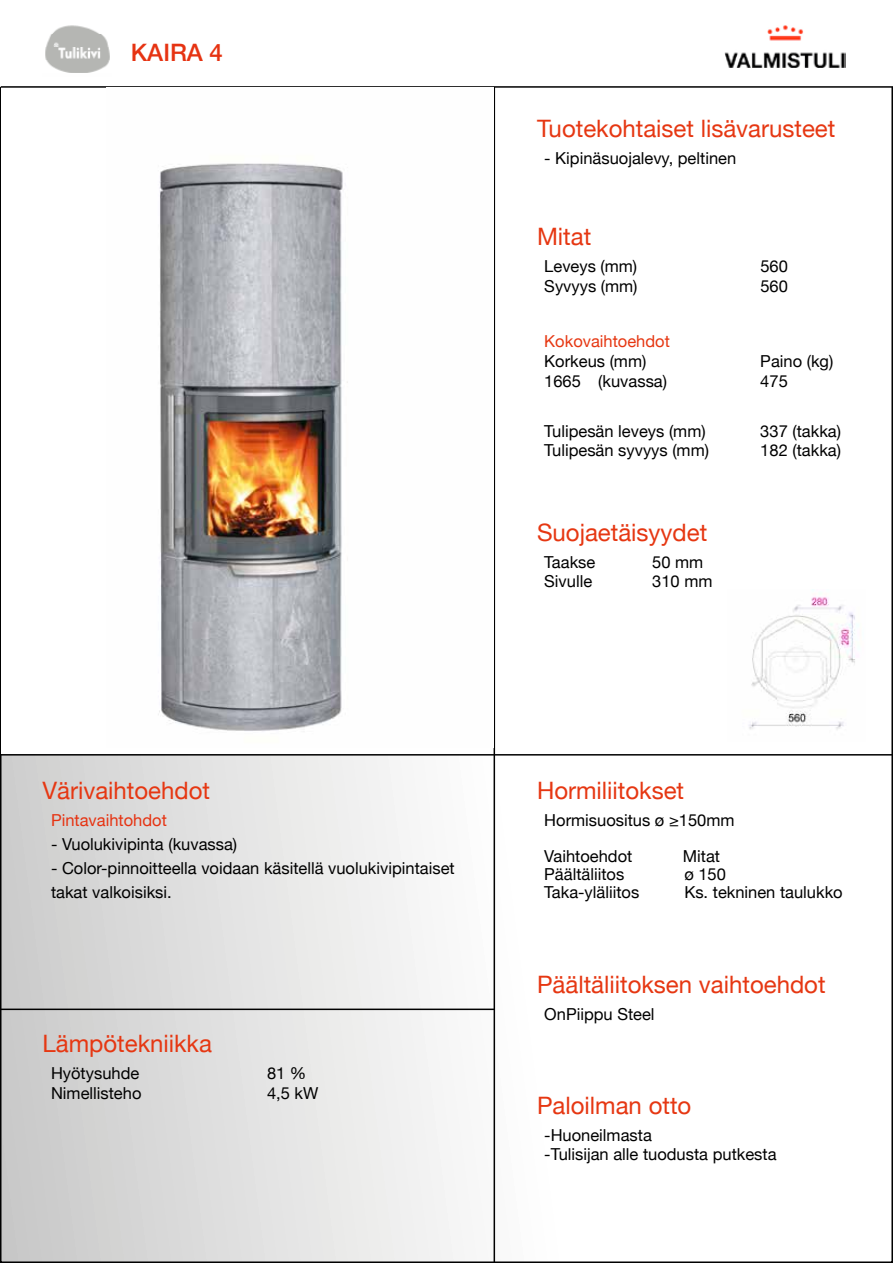
<style>
.page{position:relative;width:893px;height:1263px;background:#fff}
.page>*{position:absolute;margin:0;border:0;box-sizing:border-box;transform-origin:0 0}
.t1{font:24px "Helvetica Neue";color:#e63712}
.t2{font:500 24px "Helvetica Neue";color:#e63312}
.t3{font:16.5px/24px "Helvetica Neue";color:#000}
.t4{font:16.5px "Helvetica Neue";color:#e63312}
.t5{font:16.5px "Helvetica Neue";color:#e63712}
</style>
<div class="page">
<div style="left:1px;top:1px;width:891px;height:1261px;background:linear-gradient(to right,#d3d3d2,#fff)"></div>
<div style="left:2px;top:88px;width:492px;height:666px;background:#fff"></div>
<div style="left:0;top:0;width:893px;height:87px;background:#fff"></div>
<img style="left:45px;top:25px;width:65px;height:48px">
<hr style="left:494px;top:87px;width:1px;height:1176px;background:#000">
<hr style="left:0;top:754px;width:893px;height:1px;background:#000">
<hr style="left:0;top:1008px;width:494px;height:2px;background:#000">
<img style="left:724px;top:25px;width:121px;height:42px">
<hr style="left:1px;top:86px;width:892px;height:2px;background:#000">
<img style="left:158px;top:163px;width:190px;height:568px">
<img style="left:727px;top:589px;width:138px;height:152px">
<h1 class="t2" style="left:131px;top:33px;width:94px">KAIRA 4</h1>
<h1 class="t1" style="left:537px;top:111px;width:300px">Tuotekohtaiset lisävarusteet</h1>
<p class="t3" style="left:544px;top:147px;width:193px">- Kipinäsuojalevy, peltinen</p>
<h1 class="t1" style="left:537px;top:220px;width:56px">Mitat</h1>
<p class="t3" style="left:544px;top:255px;width:94px">Leveys (mm)</p>
<p class="t3" style="left:760px;top:255px;width:29px">560</p>
<p class="t3" style="left:544px;top:275px;width:95px">Syvyys (mm)</p>
<p class="t3" style="left:760px;top:275px;width:29px">560</p>
<p class="t5" style="left:544px;top:329px;width:127px">Kokovaihtoehdot</p>
<p class="t3" style="left:544px;top:350px;width:104px">Korkeus (mm)</p>
<p class="t3" style="left:760px;top:350px;width:75px">Paino (kg)</p>
<p class="t3" style="left:544px;top:370px;width:124px">1665 (kuvassa)</p>
<p class="t3" style="left:760px;top:370px;width:29px">475</p>
<p class="t3" style="left:544px;top:420px;width:163px">Tulipesän leveys (mm)</p>
<p class="t3" style="left:760px;top:420px;width:82px">337 (takka)</p>
<p class="t3" style="left:544px;top:439px;width:166px">Tulipesän syvyys (mm)</p>
<p class="t3" style="left:760px;top:439px;width:82px">182 (takka)</p>
<h1 class="t1" style="left:537px;top:515px;width:172px">Suojaetäisyydet</h1>
<p class="t3" style="left:544px;top:551px;width:53px">Taakse</p>
<p class="t3" style="left:652px;top:551px;width:53px">50 mm</p>
<p class="t3" style="left:544px;top:570px;width:49px">Sivulle</p>
<p class="t3" style="left:652px;top:570px;width:62px">310 mm</p>
<h1 class="t1" style="left:43px;top:773px;width:169px">Värivaihtoehdot</h1>
<h1 class="t1" style="left:537px;top:773px;width:149px">Hormiliitokset</h1>
<p class="t4" style="left:51px;top:808px;width:117px">Pintavaihtohdot</p>
<p class="t3" style="left:51px;top:833px;width:188px">- Vuolukivipinta (kuvassa)</p>
<p class="t3" style="left:51px;top:857px;width:405px">- Color-pinnoitteella voidaan käsitellä vuolukivipintaiset takat valkoisiksi.</p>
<h1 class="t1" style="left:43px;top:1026px;width:171px">Lämpötekniikka</h1>
<p class="t3" style="left:51px;top:1062px;width:90px">Hyötysuhde</p>
<p class="t3" style="left:267px;top:1062px;width:41px">81 %</p>
<p class="t3" style="left:51px;top:1081px;width:92px">Nimellisteho</p>
<p class="t3" style="left:267px;top:1081px;width:53px">4,5 kW</p>
<p class="t3" style="left:544px;top:803px;width:192px;line-height:36px">Hormisuositus ø ≥150mm<br>Vaihtoehdot</p>
<p class="t3" style="left:683px;top:845px;width:39px">Mitat</p>
<p class="t3" style="left:544px;top:863px;width:82px">Päältäliitos</p>
<p class="t3" style="left:684px;top:863px;width:43px">ø 150</p>
<p class="t3" style="left:544px;top:881px;width:97px">Taka-yläliitos</p>
<p class="t3" style="left:684px;top:881px;width:160px">Ks. tekninen taulukko</p>
<h1 class="t1" style="left:537px;top:967px;width:290px">Päältäliitoksen vaihtoehdot</h1>
<p class="t3" style="left:544px;top:1003px;width:112px">OnPiippu Steel</p>
<h1 class="t1" style="left:537px;top:1088px;width:156px">Paloilman otto</h1>
<p class="t3" style="left:544px;top:1126px;width:234px;line-height:19.2px">-Huoneilmasta<br>-Tulisijan alle tuodusta putkesta</p>
</div>
